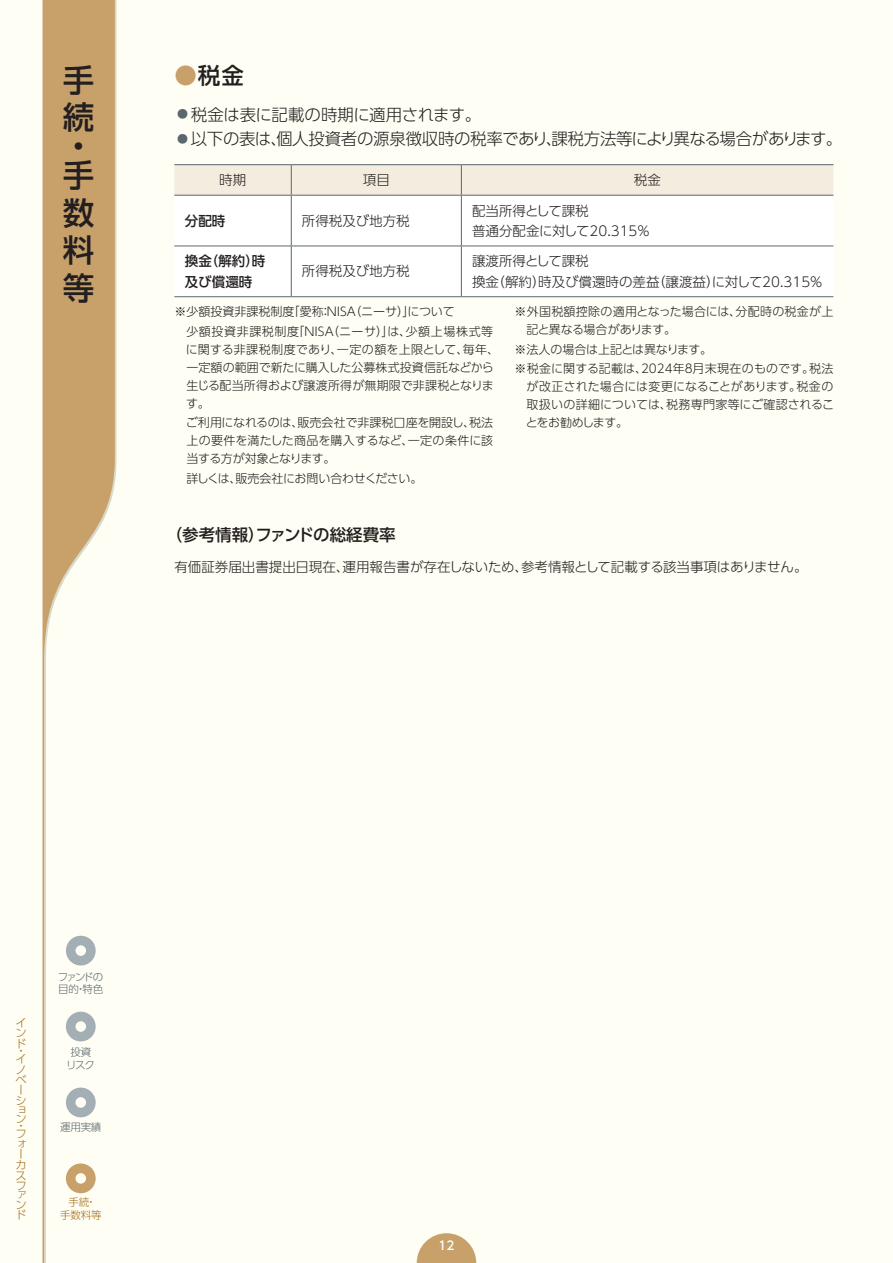
<style>
.page{position:relative;width:893px;height:1263px;background:#fffef4}
.page>*{position:absolute;margin:0;border:0;box-sizing:border-box;transform-origin:0 0}
.t1{font:500 31.5px/37.8px "UD Shin Go Pro";color:#231f20}
.A-中見出し{font:500 22.5px "UD Shin Go Pro";color:#231f20}
.A-11pt{font:300 16.5px "UD Shin Go Pro";letter-spacing:-.025em;color:#231f20}
.A-小見出し{font:500 16.5px "UD Shin Go Pro";color:#231f20}
.A-9pt{font:300 13.5px "UD Shin Go Pro";color:#231f20}
.F-9ptM{font:500 13.5px/20.2px "UD Shin Go Pro";color:#231f20}
.F-8pt注{font:300 12px/18px "UD Shin Go Pro";color:#231f20}
.F-8pt注-2{font:300 12px "UD Shin Go Pro";letter-spacing:-.03em;color:#231f20}
.F-8pt注-3{font:300 12px "UD Shin Go Pro";letter-spacing:-.02em;color:#231f20}
.t2{font:500 12px "UD Shin Go Pro";color:#fff}
.t3{font:300 11.25px/10.2px "UD Shin Go Pro";color:#a6721e}
.t4{font:300 10.5px/12.6px "UD Shin Go Pro";letter-spacing:-.13em;color:#5a676e}
.t5{font:300 10.5px/12.6px "UD Shin Go Pro";letter-spacing:-.06em;color:#5a676e;text-align:center}
.t6{font:300 10.5px/12.6px "UD Shin Go Pro";letter-spacing:-.015em;color:#a6721e;text-align:center}
.s1{color:#c7a06a}
.s2{font-size:10.95px;color:#5a676e}
</style>
<div class="page">
<svg style="left:417px;top:1233px;width:59px;height:30px"></svg>
<svg style="left:43px;top:0;width:72px;height:1263px"></svg>
<svg style="left:66px;top:936px;width:30px;height:29px"></svg>
<svg style="left:66px;top:1012px;width:30px;height:29px"></svg>
<svg style="left:66px;top:1087px;width:30px;height:30px"></svg>
<svg style="left:66px;top:1163px;width:30px;height:30px"></svg>
<div style="left:174px;top:165px;width:659px;height:30px;background:#f4ecdf"></div>
<div style="left:174px;top:196px;width:659px;height:100px;background:#fff"></div>
<hr style="left:174px;top:164px;width:117px;height:1px;background:#5a676e">
<hr style="left:291px;top:164px;width:170px;height:1px;background:#5a676e">
<hr style="left:291px;top:165px;width:1px;height:30px;background:#5a676e">
<hr style="left:461px;top:164px;width:372px;height:1px;background:#5a676e">
<hr style="left:461px;top:165px;width:1px;height:30px;background:#5a676e">
<hr style="left:174px;top:195px;width:117px;height:1px;background:#5a676e">
<hr style="left:291px;top:195px;width:170px;height:1px;background:#5a676e">
<hr style="left:291px;top:196px;width:1px;height:50px;background:#5a676e">
<hr style="left:461px;top:195px;width:372px;height:1px;background:#5a676e">
<hr style="left:461px;top:196px;width:1px;height:50px;background:#5a676e">
<hr style="left:174px;top:246px;width:117px;height:1px;background:#5a676e">
<hr style="left:291px;top:246px;width:170px;height:1px;background:#5a676e">
<hr style="left:291px;top:246px;width:1px;height:50px;background:#5a676e">
<hr style="left:461px;top:246px;width:372px;height:1px;background:#5a676e">
<hr style="left:461px;top:246px;width:1px;height:50px;background:#5a676e">
<hr style="left:174px;top:296px;width:117px;height:1px;background:#5a676e">
<hr style="left:291px;top:296px;width:170px;height:1px;background:#5a676e">
<hr style="left:461px;top:296px;width:372px;height:1px;background:#5a676e">
<h1 class="t1" style="left:63px;top:60px;width:32px">手続</h1>
<h1 class="t1" style="left:63px;top:131px;width:32px;line-height:28.8px">・手</h1>
<h1 class="t1" style="left:63px;top:193px;width:33px;text-align:justify">数料等</h1>
<p class="A-中見出し" style="left:174px;top:57px;width:71px"><span class="s1">●</span>税金</p>
<p class="A-11pt" style="left:177px;top:101px;width:306px"><span class="s2">●</span> 税金は表に記載の時期に適用されます。</p>
<p class="A-11pt" style="left:177px;top:126px;width:667px"><span class="s2">●</span> 以下の表は、個人投資者の源泉徴収時の税率であり、課税方法等により異なる場合があります。</p>
<p class="A-9pt" style="left:219px;top:169px;width:28px">時期</p>
<p class="A-9pt" style="left:363px;top:169px;width:28px">項目</p>
<p class="A-9pt" style="left:634px;top:169px;width:28px">税金</p>
<p class="F-9ptM" style="left:185px;top:210px;width:42px">分配時</p>
<p class="A-9pt" style="left:302px;top:210px;width:109px">所得税及び地方税</p>
<p class="A-9pt" style="left:472px;top:200px;width:118px">配当所得として課税</p>
<p class="A-9pt" style="left:472px;top:220px;width:180px">普通分配金に対して20.315％</p>
<p class="F-9ptM" style="left:185px;top:251px;width:82px">換金（解約）時及び償還時</p>
<p class="A-9pt" style="left:302px;top:260px;width:109px">所得税及び地方税</p>
<p class="A-9pt" style="left:472px;top:250px;width:118px">譲渡所得として課税</p>
<p class="A-9pt" style="left:472px;top:271px;width:352px">換金（解約）時及び償還時の差益（譲渡益）に対して20.315％</p>
<p class="F-8pt注" style="left:174px;top:302px;width:282px">※少額投資非課税制度「愛称：NISA（ニーサ）」について</p>
<p class="F-8pt注" style="left:186px;top:322px;width:315px">少額投資非課税制度「NISA（ニーサ）」は、少額上場株式等に関する非課税制度であり、一定の額を上限として、毎年、一定額の範囲で新たに購入した公募株式投資信託などから生じる配当所得および譲渡所得が無期限で非課税となります。</p>
<p class="F-8pt注" style="left:186px;top:413px;width:309px;text-align:justify">ご利用になれるのは、販売会社で非課税口座を開設し、税法上の要件を満たした商品を購入するなど、一定の条件に該当する方が対象となります。</p>
<p class="F-8pt注-2" style="left:186px;top:468px;width:238px">詳しくは、販売会社にお問い合わせください。</p>
<p class="F-8pt注" style="left:526px;top:302px;width:308px;text-indent:-12px">※外国税額控除の適用となった場合には、分配時の税金が上記と異なる場合があります。</p>
<p class="F-8pt注-3" style="left:514px;top:339px;width:199px">※法人の場合は上記とは異なります。</p>
<p class="F-8pt注" style="left:526px;top:359px;width:310px;text-align:justify;text-indent:-11px">※税金に関する記載は、2024年8月末現在のものです。税法が改正された場合には変更になることがあります。税金の取扱いの詳細については、税務専門家等にご確認されることをお勧めします。</p>
<p class="A-小見出し" style="left:166px;top:521px;width:231px">（参考情報）ファンドの総経費率</p>
<p class="A-9pt" style="left:174px;top:556px;width:635px">有価証券届出書提出日現在、運用報告書が存在しないため、参考情報として記載する該当事項はありません。</p>
<p class="t3" style="left:16px;top:1016px;width:12px;text-align:justify">インド</p>
<p class="t3" style="left:16px;top:1045px;width:8px">・</p>
<p class="t3" style="left:16px;top:1053px;width:12px">イノベーシ</p>
<p class="t3" style="left:16px;top:1105px;width:12px;line-height:9px">ョン</p>
<p class="t3" style="left:16px;top:1121px;width:8px">・</p>
<p class="t3" style="left:16px;top:1128px;width:12px">フォーカスファン</p>
<p class="t3" style="left:16px;top:1209px;width:12px">ド</p>
<p class="t4" style="left:58px;top:970px;width:47px">ファンドの目的・特色</p>
<p class="t5" style="left:66px;top:1045px;width:30px">投資リスク</p>
<p class="t5" style="left:60px;top:1120px;width:43px">運用実績</p>
<p class="t6" style="left:60px;top:1195px;width:43px">手続・<br>手数料等</p>
<p class="t2" style="left:439px;top:1236px;width:17px">12</p>
</div>
